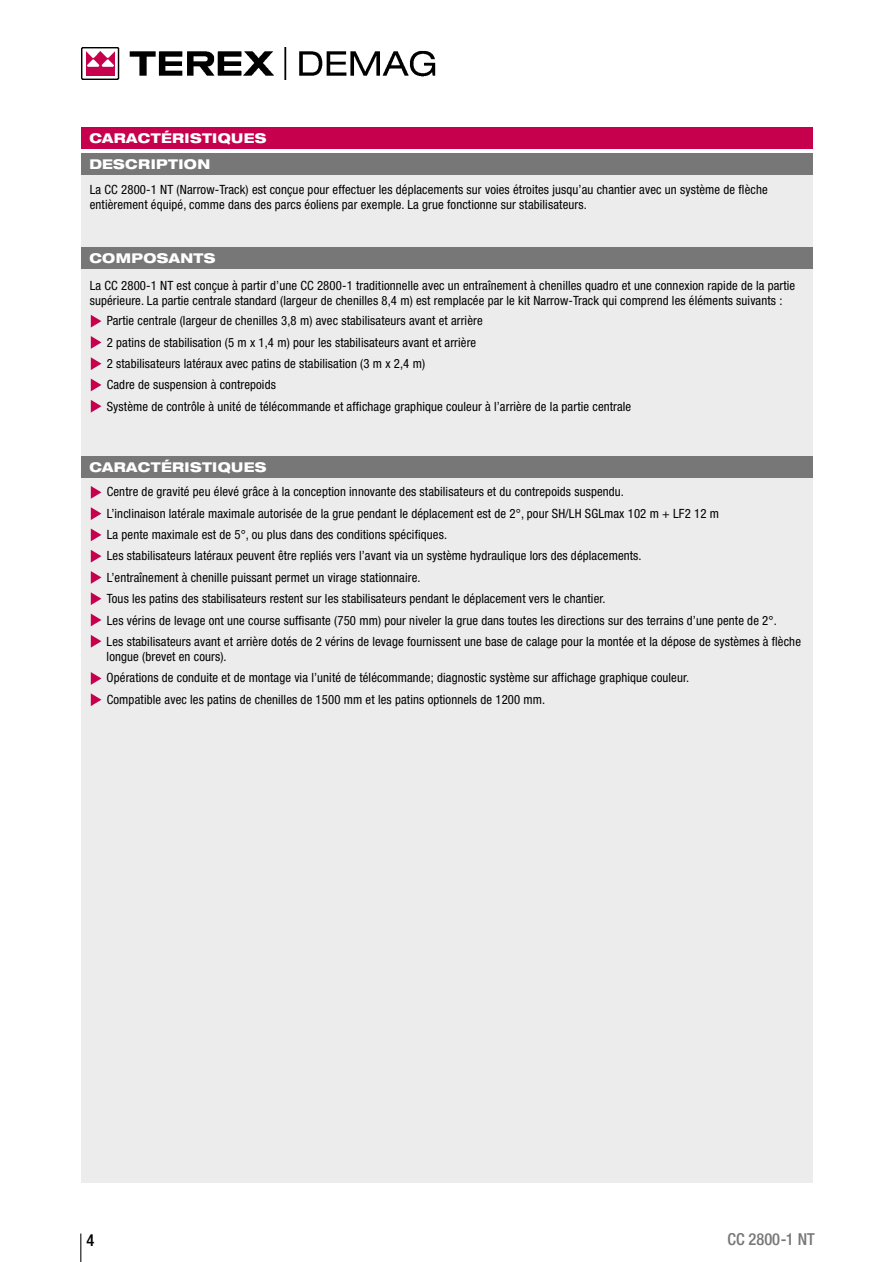
<style>
.page{position:relative;width:893px;height:1262px;background:#fff}
.page>*{position:absolute;margin:0;border:0;box-sizing:border-box;transform-origin:0 0}
.t1{font:500 condensed 16.5px "Helvetica Neue";color:#777}
.t2{font:500 condensed 16.5px "Helvetica Neue";color:#000}
.t3{font:800 expanded 13.5px "Helvetica Neue";letter-spacing:.025em;color:#fff}
.t4{font:condensed 12.75px/21.5px "Helvetica Neue";letter-spacing:.01em;color:#000}
</style>
<div class="page">
<svg style="left:80px;top:1233px;width:1px;height:28px"></svg>
<img style="left:81px;top:47px;width:355px;height:33px">
<img style="left:86px;top:51px;width:29px;height:25px">
<div style="left:81px;top:128px;width:731px;height:21px;background:#c7004e"></div>
<div style="left:81px;top:174px;width:731px;height:1008px;background:#ececec"></div>
<div style="left:81px;top:153px;width:731px;height:21px;background:#777"></div>
<div style="left:81px;top:248px;width:731px;height:21px;background:#777"></div>
<div style="left:81px;top:456px;width:731px;height:21px;background:#777"></div>
<svg style="left:91px;top:486px;width:10px;height:13px"></svg>
<svg style="left:91px;top:507px;width:10px;height:13px"></svg>
<svg style="left:91px;top:528px;width:10px;height:13px"></svg>
<svg style="left:91px;top:550px;width:10px;height:12px"></svg>
<svg style="left:91px;top:571px;width:10px;height:13px"></svg>
<svg style="left:91px;top:592px;width:10px;height:13px"></svg>
<svg style="left:91px;top:613px;width:10px;height:13px"></svg>
<svg style="left:91px;top:635px;width:10px;height:12px"></svg>
<svg style="left:91px;top:672px;width:10px;height:13px"></svg>
<svg style="left:91px;top:693px;width:10px;height:13px"></svg>
<svg style="left:91px;top:315px;width:10px;height:12px"></svg>
<svg style="left:91px;top:336px;width:10px;height:13px"></svg>
<svg style="left:91px;top:357px;width:10px;height:13px"></svg>
<svg style="left:91px;top:378px;width:10px;height:13px"></svg>
<svg style="left:91px;top:400px;width:10px;height:12px"></svg>
<p class="t3" style="left:89px;top:133px;width:178px">CARACTÉRISTIQUES</p>
<p class="t4" style="left:90px;top:183px;width:679px;line-height:15px">La CC 2800-1 NT (Narrow-Track) est conçue pour effectuer les déplacements sur voies étroites jusqu’au chantier avec un système de flèche entièrement équipé, comme dans des parcs éoliens par exemple. La grue fonctionne sur stabilisateurs.</p>
<p class="t3" style="left:89px;top:159px;width:122px">DESCRIPTION</p>
<p class="t3" style="left:89px;top:253px;width:128px">COMPOSANTS</p>
<p class="t4" style="left:90px;top:279px;width:707px;line-height:15px">La CC 2800-1 NT est conçue à partir d’une CC 2800-1 traditionnelle avec un entraînement à chenilles quadro et une connexion rapide de la partie supérieure. La partie centrale standard (largeur de chenilles 8,4 m) est remplacée par le kit Narrow-Track qui comprend les éléments suivants :</p>
<p class="t4" style="left:107px;top:311px;width:526px">Partie centrale (largeur de chenilles 3,8 m) avec stabilisateurs avant et arrière<br>2 patins de stabilisation (5 m x 1,4 m) pour les stabilisateurs avant et arrière<br>2 stabilisateurs latéraux avec patins de stabilisation (3 m x 2,4 m)<br>Cadre de suspension à contrepoids<br>Système de contrôle à unité de télécommande et affichage graphique couleur à l’arrière de la partie centrale</p>
<p class="t3" style="left:89px;top:462px;width:178px">CARACTÉRISTIQUES</p>
<p class="t4" style="left:107px;top:482px;width:695px">Centre de gravité peu élevé grâce à la conception innovante des stabilisateurs et du contrepoids suspendu.<br>L’inclinaison latérale maximale autorisée de la grue pendant le déplacement est de 2°, pour SH/LH SGLmax 102 m + LF2 12 m<br>La pente maximale est de 5°, ou plus dans des conditions spécifiques.<br>Les stabilisateurs latéraux peuvent être repliés vers l’avant via un système hydraulique lors des déplacements.<br>L’entraînement à chenille puissant permet un virage stationnaire.<br>Tous les patins des stabilisateurs restent sur les stabilisateurs pendant le déplacement vers le chantier.<br>Les vérins de levage ont une course suffisante (750 mm) pour niveler la grue dans toutes les directions sur des terrains d’une pente de 2°.<br>Les stabilisateurs avant et arrière dotés de 2 vérins de levage fournissent une base de calage pour la montée et la dépose de systèmes à flèche</p>
<p class="t4" style="left:107px;top:647px;width:584px">longue (brevet en cours).<br>Opérations de conduite et de montage via l’unité de télécommande; diagnostic système sur affichage graphique couleur.<br>Compatible avec les patins de chenilles de 1500 mm et les patins optionnels de 1200 mm.</p>
<p class="t2" style="left:87px;top:1234px;width:9px">4</p>
<p class="t1" style="left:727px;top:1232px;width:89px">CC 2800-1 NT</p>
</div>
